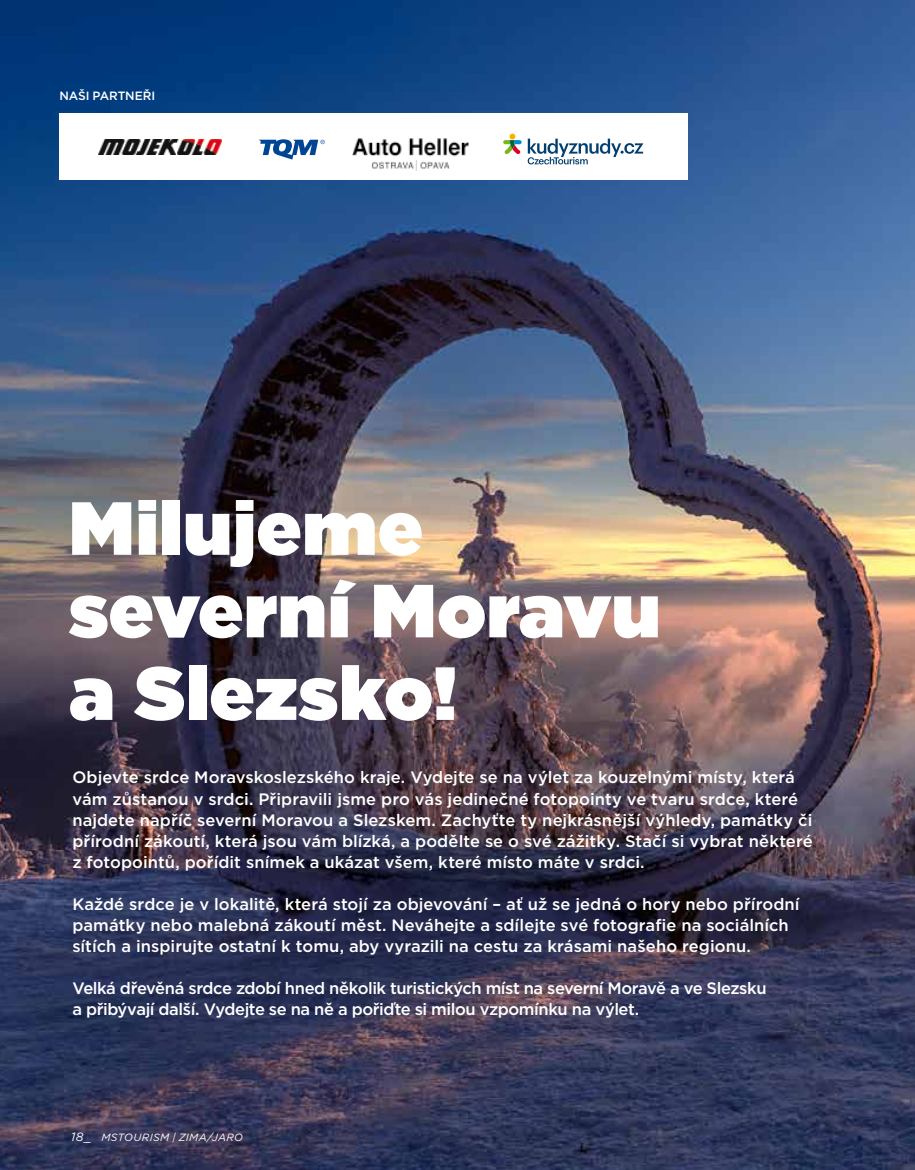
<style>
.page{position:relative;width:915px;height:1170px;background:#fff}
.page>*{position:absolute;margin:0;border:0;box-sizing:border-box;transform-origin:0 0}
.t1{font:900 75px/82.5px "Gotham";letter-spacing:.015em;color:#fff}
.t2{font:500 16.5px/21px "Gotham";color:#fff}
.t3{font:500 16.5px/21px "Gotham";letter-spacing:-.025em;color:#fff}
.t4{font:500 12px "Gotham";letter-spacing:-.01em;color:#fff}
.t5{font:italic 10.5px "Gotham";letter-spacing:.03em;color:#fff}
.s1{font-size:12px}
</style>
<div class="page">
<img style="left:0;top:0;width:914px;height:1169px">
<div style="left:60px;top:114px;width:628px;height:66px;background:#fff"></div>
<img style="left:352px;top:139px;width:116px;height:31px">
<img style="left:98px;top:140px;width:123px;height:15px">
<svg style="left:259px;top:139px;width:66px;height:20px"></svg>
<svg style="left:503px;top:134px;width:18px;height:20px"></svg>
<svg style="left:527px;top:139px;width:116px;height:25px"></svg>
<p class="t4" style="left:60px;top:88px;width:97px">NAŠI PARTNEŘI</p>
<h1 class="t1" style="left:69px;top:485px;width:592px">Milujeme severní Moravu a Slezsko!</h1>
<p class="t2" style="left:72px;top:766px;width:741px">Objevte srdce Moravskoslezského kraje. Vydejte se na výlet za kouzelnými místy, která vám zůstanou v srdci. Připravili jsme pro vás jedinečné fotopointy ve tvaru srdce, které najdete napříč severní Moravou a Slezskem. Zachyťte ty nejkrásnější výhledy, památky či přírodní zákoutí, která jsou vám blízká, a podělte se o své zážitky. Stačí si vybrat některé z fotopointů, pořídit snímek a ukázat všem, které místo máte v srdci.</p>
<p class="t2" style="left:72px;top:892px;width:728px">Každé srdce je v lokalitě, která stojí za objevování – ať už se jedná o hory nebo přírodní památky nebo malebná zákoutí měst. Neváhejte a sdílejte své fotografie na sociálních sítích a inspirujte ostatní k tomu, aby vyrazili na cestu za krásami našeho regionu.</p>
<p class="t3" style="left:72px;top:976px;width:695px">Velká dřevěná srdce zdobí hned několik turistických míst na severní Moravě a ve Slezsku a přibývají další. Vydejte se na ně a pořiďte si milou vzpomínku na výlet.</p>
<p class="t5" style="left:71px;top:1129px;width:173px"><span class="s1">18_</span> MSTOURISM | ZIMA/JARO</p>
</div>
